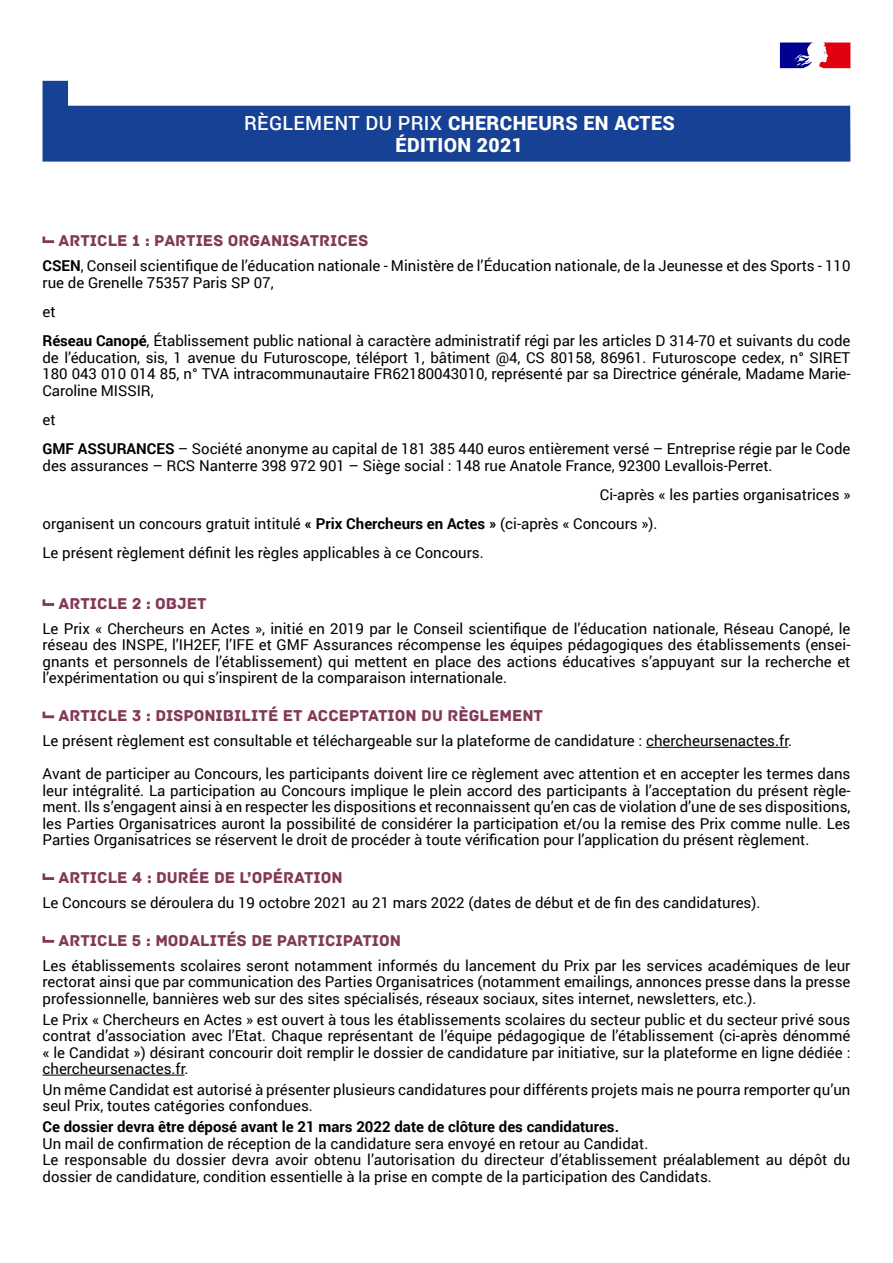
<style>
.page{position:relative;width:893px;height:1263px;background:#fff}
.page>*{position:absolute;margin:0;border:0;box-sizing:border-box;transform-origin:0 0}
.t1{font:900 19.5px/22px "Roboto";letter-spacing:.02em;color:#fff;text-align:center}
.t2{font:16.5px "Archive";color:#823958}
.t3{font:15px/16.5px "Roboto";color:#000}
.t4{font:700 15px "Roboto";color:#000}
.s1{font-weight:500}
.s2{font-weight:700}
</style>
<div class="page">
<svg style="left:43px;top:81px;width:807px;height:81px;fill:#164194"></svg>
<hr style="left:646px;top:747px;width:142px;height:1px;background:#000">
<hr style="left:43px;top:1075px;width:142px;height:1px;background:#000">
<svg style="left:43px;top:236px;width:11px;height:7px"></svg>
<svg style="left:43px;top:599px;width:11px;height:7px"></svg>
<svg style="left:43px;top:712px;width:11px;height:6px"></svg>
<svg style="left:43px;top:873px;width:11px;height:7px"></svg>
<svg style="left:43px;top:936px;width:11px;height:7px"></svg>
<svg style="left:780px;top:43px;width:32px;height:25px"></svg>
<svg style="left:819px;top:43px;width:31px;height:25px"></svg>
<h1 class="t1" style="left:244px;top:111px;width:432px"><span class="s1">RÈGLEMENT DU PRIX</span> CHERCHEURS EN ACTES<br>ÉDITION 2021</h1>
<p class="t2" style="left:59px;top:231px;width:311px">ARTICLE 1 : PARTIES ORGANISATRICES</p>
<p class="t3" style="left:43px;top:257px;width:809px"><span class="s2">CSEN</span>, Conseil scientifique de l’éducation nationale - Ministère de l’Éducation nationale, de la Jeunesse et des Sports - 110 rue de Grenelle 75357 Paris SP 07,</p>
<p class="t3" style="left:43px;top:296px;width:809px;line-height:29.2px">et<br><span class="s2">Réseau Canopé</span>, Établissement public national à caractère administratif régi par les articles D 314-70 et suivants du code</p>
<p class="t3" style="left:43px;top:348px;width:809px;text-align:justify">de l’éducation, sis, 1 avenue du Futuroscope, téléport 1, bâtiment @4, CS 80158, 86961. Futuroscope cedex, n° SIRET 180 043 010 014 85, n° TVA intracommunautaire FR62180043010, représenté par sa Directrice générale, Madame Marie-Caroline MISSIR,</p>
<p class="t3" style="left:43px;top:404px;width:809px;line-height:29.2px">et<br><span class="s2">GMF ASSURANCES</span> – Société anonyme au capital de 181 385 440 euros entièrement versé – Entreprise régie par le Code</p>
<p class="t3" style="left:43px;top:456px;width:732px">des assurances – RCS Nanterre 398 972 901 – Siège social : 148 rue Anatole France, 92300 Levallois-Perret.</p>
<p class="t3" style="left:600px;top:486px;width:252px">Ci-après « les parties organisatrices »</p>
<p class="t3" style="left:43px;top:515px;width:617px">organisent un concours gratuit intitulé <span class="s2">« Prix Chercheurs en Actes »</span> (ci-après « Concours »).</p>
<p class="t3" style="left:43px;top:544px;width:443px">Le présent règlement définit les règles applicables à ce Concours.</p>
<p class="t2" style="left:59px;top:594px;width:150px">ARTICLE 2 : OBJET</p>
<p class="t3" style="left:43px;top:620px;width:809px;text-align:justify">Le Prix « Chercheurs en Actes », initié en 2019 par le Conseil scientifique de l’éducation nationale, Réseau Canopé, le réseau des INSPE, l’IH2EF, l’IFE et GMF Assurances récompense les équipes pédagogiques des établissements (ensei&shy;gnants et personnels de l’établissement) qui mettent en place des actions éducatives s’appuyant sur la recherche et l’expérimentation ou qui s’inspirent de la comparaison internationale.</p>
<p class="t2" style="left:59px;top:706px;width:486px">ARTICLE 3 : DISPONIBILITÉ ET ACCEPTATION DU RÈGLEMENT</p>
<p class="t3" style="left:43px;top:732px;width:751px">Le présent règlement est consultable et téléchargeable sur la plateforme de candidature : chercheursenactes.fr.</p>
<p class="t3" style="left:43px;top:765px;width:809px;text-align:justify">Avant de participer au Concours, les participants doivent lire ce règlement avec attention et en accepter les termes dans leur intégralité. La participation au Concours implique le plein accord des participants à l’acceptation du présent règle&shy;ment. Ils s’engagent ainsi à en respecter les dispositions et reconnaissent qu’en cas de violation d’une de ses dispositions, les Parties Organisatrices auront la possibilité de considérer la participation et/ou la remise des Prix comme nulle. Les Parties Organisatrices se réservent le droit de procéder à toute vérification pour l’application du présent règlement.</p>
<p class="t2" style="left:59px;top:868px;width:286px">ARTICLE 4 : DURÉE DE L’OPÉRATION</p>
<p class="t3" style="left:43px;top:894px;width:719px">Le Concours se déroulera du 19 octobre 2021 au 21 mars 2022 (dates de début et de fin des candidatures).</p>
<p class="t2" style="left:59px;top:930px;width:344px">ARTICLE 5 : MODALITÉS DE PARTICIPATION</p>
<p class="t3" style="left:43px;top:956px;width:809px;text-align:justify">Les établissements scolaires seront notamment informés du lancement du Prix par les services académiques de leur rectorat ainsi que par communication des Parties Organisatrices (notamment emailings, annonces presse dans la presse professionnelle, bannières web sur des sites spécialisés, réseaux sociaux, sites internet, newsletters, etc.).</p>
<p class="t3" style="left:43px;top:1010px;width:809px;text-align:justify">Le Prix « Chercheurs en Actes » est ouvert à tous les établissements scolaires du secteur public et du secteur privé sous contrat d’association avec l’Etat. Chaque représentant de l’équipe pédagogique de l’établissement (ci-après dénommé « le Candidat ») désirant concourir doit remplir le dossier de candidature par initiative, sur la plateforme en ligne dédiée : chercheursenactes.fr.</p>
<p class="t3" style="left:43px;top:1080px;width:809px">Un même Candidat est autorisé à présenter plusieurs candidatures pour différents projets mais ne pourra remporter qu’un seul Prix, toutes catégories confondues.</p>
<p class="t4" style="left:43px;top:1116px;width:578px">Ce dossier devra être déposé avant le 21 mars 2022 date de clôture des candidatures.</p>
<p class="t3" style="left:43px;top:1134px;width:809px">Un mail de confirmation de réception de la candidature sera envoyé en retour au Candidat.<br>Le responsable du dossier devra avoir obtenu l’autorisation du directeur d’établissement préalablement au dépôt du dossier de candidature, condition essentielle à la prise en compte de la participation des Candidats.</p>
</div>
